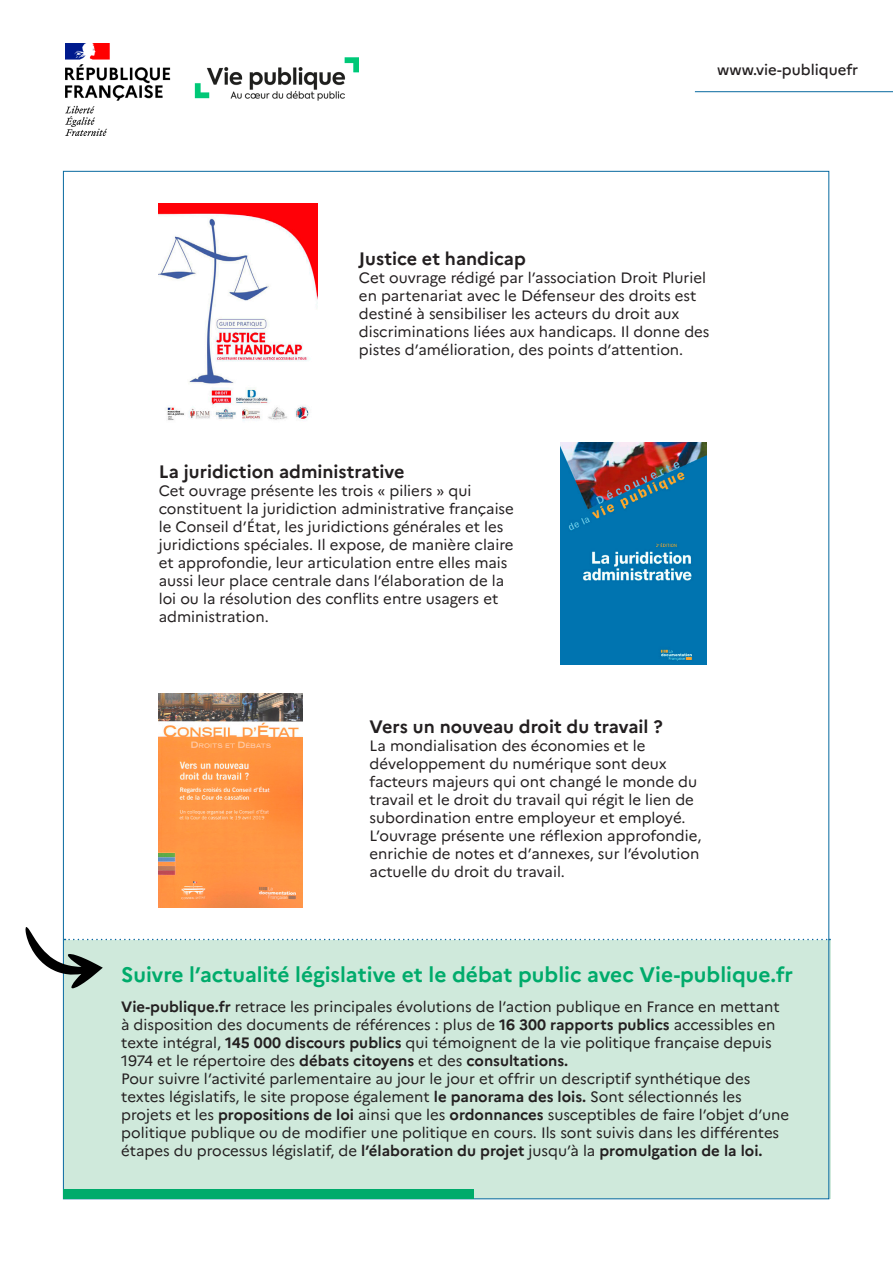
<style>
.page{position:relative;width:893px;height:1263px;background:#fff}
.page>*{position:absolute;margin:0;border:0;box-sizing:border-box;transform-origin:0 0}
.t1{font:700 21px "Marianne";color:#00ab6b}
.t2{font:700 18px "Marianne";color:#231f20}
.t3{font:15px/18px "Marianne";color:#231f20}
.t4{font:500 15px "Marianne";color:#231f20}
.s1{font-weight:700}
</style>
<div class="page">
<div style="left:64px;top:940px;width:766px;height:259px;background:#cfe9db"></div>
<hr style="left:695px;top:91px;width:198px;height:1px;background:#07699f">
<img style="left:65px;top:44px;width:293px;height:92px">
<img style="left:561px;top:443px;width:146px;height:222px">
<img style="left:159px;top:693px;width:143px;height:214px">
<div style="left:64px;top:1189px;width:410px;height:10px;background:#00ab6b"></div>
<svg style="left:25px;top:927px;width:805px;height:62px"></svg>
<img style="left:159px;top:203px;width:158px;height:218px">
<p class="t4" style="left:717px;top:60px;width:142px">www.vie-publiquefr</p>
<p class="t2" style="left:359px;top:248px;width:168px">Justice et handicap</p>
<p class="t3" style="left:359px;top:269px;width:352px">Cet ouvrage rédigé par l’association Droit Pluriel en partenariat avec le Défenseur des droits est destiné à sensibiliser les acteurs du droit aux discriminations liées aux handicaps. Il donne des pistes d’amélioration, des points d’attention.</p>
<p class="t2" style="left:159px;top:461px;width:247px">La juridiction administrative</p>
<p class="t3" style="left:159px;top:482px;width:357px">Cet ouvrage présente les trois « piliers » qui constituent la juridiction administrative française le Conseil d’État, les juridictions générales et les juridictions spéciales. Il expose, de manière claire et approfondie, leur articulation entre elles mais aussi leur place centrale dans l’élaboration de la loi ou la résolution des conflits entre usagers et administration.</p>
<p class="t2" style="left:370px;top:716px;width:295px">Vers un nouveau droit du travail ?</p>
<p class="t3" style="left:370px;top:737px;width:333px">La mondialisation des économies et le développement du numérique sont deux facteurs majeurs qui ont changé le monde du travail et le droit du travail qui régit le lien de subordination entre employeur et employé.<br>L’ouvrage présente une réflexion approfondie, enrichie de notes et d’annexes, sur l’évolution actuelle du droit du travail.</p>
<p class="t1" style="left:121px;top:961px;width:673px">Suivre l’actualité législative et le débat public avec Vie-publique.fr</p>
<p class="t3" style="left:121px;top:997px;width:660px"><span class="s1">Vie-publique.fr</span> retrace les principales évolutions de l’action publique en France en mettant à disposition des documents de références : plus de <span class="s1">16 300 rapports publics</span> accessibles en texte intégral, <span class="s1">145 000 discours publics</span> qui témoignent de la vie politique française depuis 1974 et le répertoire des <span class="s1">débats citoyens</span> et des <span class="s1">consultations.</span></p>
<p class="t3" style="left:121px;top:1069px;width:670px">Pour suivre l’activité parlementaire au jour le jour et offrir un descriptif synthétique des textes législatifs, le site propose également <span class="s1">le panorama des lois.</span> Sont sélectionnés les projets et les <span class="s1">propositions de loi</span> ainsi que les <span class="s1">ordonnances</span> susceptibles de faire l’objet d’une politique publique ou de modifier une politique en cours. Ils sont suivis dans les différentes étapes du processus législatif, de <span class="s1">l’élaboration du projet</span> jusqu’à la <span class="s1">promulgation de la loi.</span></p>
</div>
